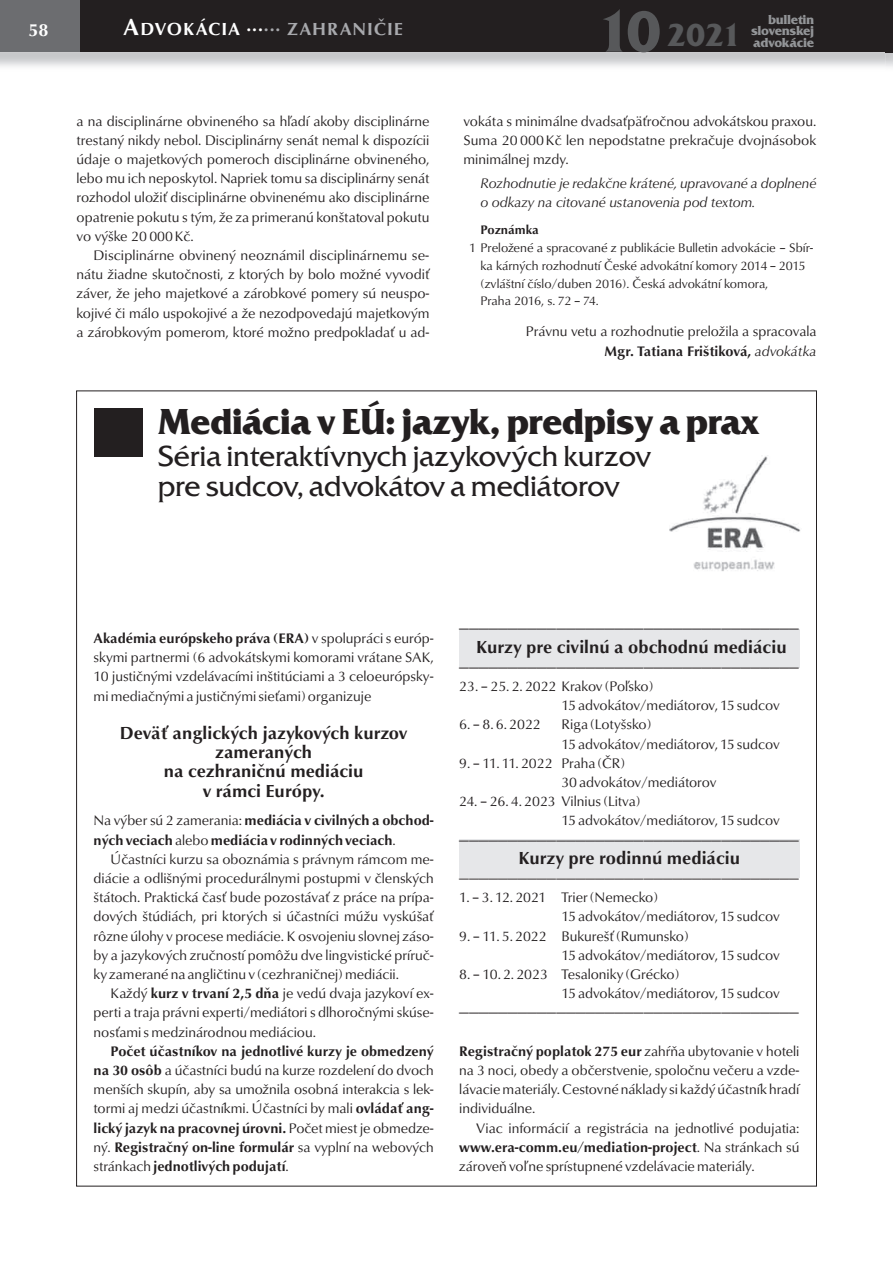
<style>
.page{position:relative;width:893px;height:1263px;background:#fff}
.page>*{position:absolute;margin:0;border:0;box-sizing:border-box;transform-origin:0 0}
.t1{font:700 37.5px "Friz Qua Itc TEE";letter-spacing:-.025em;color:#231f20}
.t2{font:700 33px "Friz Qua Itc TEE";color:#57585a}
.t3{font:30px/29.4px "Friz Qua Itc TEE";letter-spacing:-.025em;color:#231f20}
.t4{font:700 18px/19.2px "URW Classico TEE";color:#231f20;text-align:center}
.t5{font:700 18px "URW Classico TEE";letter-spacing:.05em;color:#a8a9ad}
.t6{font:700 18px "URW Classico TEE";color:#fff}
.t7{font:14.25px/19.2px "URW Classico TEE";color:#231f20;text-align:justify}
.t8{font:700 14.25px/19.2px "URW Classico TEE";color:#231f20}
.t9{font:italic 14.25px/19.2px "URW Classico TEE";color:#231f20}
.t10{font:700 13.5px/11.2px "Friz Qua Itc TEE";letter-spacing:-.025em;color:#939598;text-align:right}
.t11{font:12.75px/17.7px "URW Classico TEE";color:#231f20}
.t12{font:700 12.75px "URW Classico TEE";color:#231f20}
.s1{font-size:60px}
.s2{font-size:24px;color:#fff}
.s3{color:#fff}
.s4{font-weight:700}
.s5{font-style:italic}
.s6{font-weight:400}
</style>
<div class="page">
<img style="left:0;top:52px;width:893px;height:15px">
<div style="left:0;top:0;width:893px;height:52px;background:#231f20"></div>
<div style="left:0;top:0;width:79px;height:52px;background:#6c6d70"></div>
<img style="left:670px;top:455px;width:131px;height:116px">
<div style="left:459px;top:629px;width:340px;height:38px;background:#e6e7e9"></div>
<div style="left:459px;top:839px;width:340px;height:39px;background:#e6e7e9"></div>
<div style="left:94px;top:408px;width:48px;height:49px;background:#231f20"></div>
<h2 class="t2" style="left:596px;top:23px;width:147px"><span class="s1">10</span> 2021</h2>
<p class="t6" style="left:28px;top:22px;width:22px">58</p>
<p class="t10" style="left:751px;top:15px;width:65px">bulletin slovenskej</p>
<p class="t5" style="left:123px;top:22px;width:281px"><span class="s2">A</span><span class="s3">DVOKÁCIA </span><sup>...</sup>... ZAHRANIČIE</p>
<p class="t10" style="left:753px;top:38px;width:63px">advokácie</p>
<p class="t7" style="left:77px;top:113px;width:354px">a na disciplinárne obvineného sa hľadí akoby disciplinárne trestaný nikdy nebol. Disciplinárny senát nemal k dispozícii údaje o majetkových pomeroch disciplinárne obvineného, lebo mu ich neposkytol. Napriek tomu sa disciplinárny senát rozhodol uložiť disciplinárne obvinenému ako disciplinárne opatrenie pokutu s tým, že za primeranú konštatoval pokutu vo výške 20 000 Kč.</p>
<p class="t7" style="left:77px;top:247px;width:354px;text-indent:17px">Disciplinárne obvinený neoznámil disciplinárnemu se&shy;nátu žiadne skutočnosti, z ktorých by bolo možné vyvodiť záver, že jeho majetkové a zárobkové pomery sú neuspo&shy;kojivé či málo uspokojivé a že nezodpovedajú majetkovým a zárobkovým pomerom, ktoré možno predpokladať u ad-</p>
<p class="t7" style="left:463px;top:113px;width:354px">vokáta s minimálne dvadsaťpäťročnou advokátskou praxou.<br>Suma 20 000 Kč len nepodstatne prekračuje dvojnásobok minimálnej mzdy.</p>
<p class="t9" style="left:480px;top:175px;width:337px">Rozhodnutie je redakčne krátené, upravované a doplnené o odkazy na citované ustanovenia pod textom.</p>
<p class="t12" style="left:480px;top:225px;width:60px">Poznámka</p>
<p class="t11" style="left:480px;top:240px;width:334px;text-indent:-11px">1 Preložené a spracované z publikácie Bulletin advokácie – Sbír&shy;ka kárných rozhodnutí České advokátní komory 2014 – 2015 (zvláštní číslo/duben 2016). Česká advokátní komora,<br>Praha 2016, s. 72 – 74.</p>
<p class="t7" style="left:526px;top:324px;width:292px;text-align:right">Právnu vetu a rozhodnutie preložila a spracovala<br><span class="s4">Mgr. Tatiana Frištiková,</span> <span class="s5">advokátka</span></p>
<h1 class="t1" style="left:157px;top:408px;width:604px">Mediácia v EÚ: jazyk, predpisy a prax</h1>
<h3 class="t3" style="left:157px;top:445px;width:496px">Séria interaktívnych jazykových kurzov pre sudcov, advokátov a mediátorov</h3>
<p class="t8" style="left:94px;top:630px;width:342px">Akadémia európskeho práva (ERA) <span class="s6">v spolupráci s európ-</span></p>
<p class="t7" style="left:94px;top:649px;width:342px">skymi partnermi (6 advokátskymi komorami vrátane SAK, 10 justičnými vzdelávacími inštitúciami a 3 celoeurópsky&shy;mi mediačnými a justičnými sieťami) organizuje</p>
<p class="t4" style="left:120px;top:725px;width:289px">Deväť anglických jazykových kurzov zameraných<br>na cezhraničnú mediáciu<br>v rámci Európy.</p>
<p class="t8" style="left:94px;top:812px;width:342px"><span class="s6">Na výber sú 2 zamerania:</span> mediácia v civilných a obchod&shy;ných veciach <span class="s6">alebo</span> mediácia v rodinných veciach<span class="s6">.</span></p>
<p class="t7" style="left:94px;top:851px;width:342px;text-indent:17px">Účastníci kurzu sa oboznámia s právnym rámcom me&shy;diácie a odlišnými procedurálnymi postupmi v členských štátoch. Praktická časť bude pozostávať z práce na prípa&shy;dových štúdiách, pri ktorých si účastníci múžu vyskúšať rôzne úlohy v procese mediácie. K osvojeniu slovnej záso&shy;by a jazykových zručností pomôžu dve lingvistické príruč&shy;ky zamerané na angličtinu v (cezhraničnej) mediácii.</p>
<p class="t7" style="left:94px;top:1004px;width:342px">perti a traja právni experti/mediátori s dlhoročnými skúse&shy;nosťami s medzinárodnou mediáciou.</p>
<p class="t7" style="left:111px;top:985px;width:325px">Každý <span class="s4">kurz v trvaní 2,5 dňa</span> je vedú dvaja jazykoví ex-</p>
<p class="t8" style="left:94px;top:1043px;width:342px;text-align:right">Počet účastníkov na jednotlivé kurzy je obmedzený na 30 osôb <span class="s6">a účastníci budú na kurze rozdelení do dvoch</span></p>
<p class="t7" style="left:94px;top:1100px;width:342px">tormi aj medzi účastníkmi. Účastníci by mali <span class="s4">ovládať ang&shy;lický jazyk na pracovnej úrovni.</span> Počet miest je obmedze&shy;ný. <span class="s4">Registračný on-line formulár</span> sa vyplní na webových stránkach <span class="s4">jednotlivých podujatí</span>.</p>
<p class="t7" style="left:94px;top:1081px;width:342px">menších skupín, aby sa umožnila osobná interakcia s lek-</p>
<p class="t7" style="left:459px;top:620px;width:341px">———————————————————————————————————</p>
<p class="t7" style="left:459px;top:659px;width:341px">———————————————————————————————————</p>
<p class="t7" style="left:561px;top:678px;width:220px;text-indent:-102px">23. – 25. 2. 2022 Krakov (Poľsko)<br>15 advokátov/mediátorov, 15 sudcov</p>
<p class="t7" style="left:459px;top:716px;width:83px">6. – 8. 6. 2022</p>
<p class="t7" style="left:561px;top:716px;width:220px">Riga (Lotyšsko)<br>15 advokátov/mediátorov, 15 sudcov</p>
<p class="t7" style="left:561px;top:755px;width:157px;text-indent:-102px">9. – 11. 11. 2022 Praha (ČR)<br>30 advokátov/mediátorov</p>
<p class="t7" style="left:459px;top:793px;width:183px">24. – 26. 4. 2023 Vilnius (Litva)</p>
<p class="t7" style="left:561px;top:812px;width:220px">15 advokátov/mediátorov, 15 sudcov</p>
<p class="t7" style="left:459px;top:832px;width:341px">———————————————————————————————————</p>
<p class="t7" style="left:459px;top:870px;width:341px">———————————————————————————————————</p>
<p class="t7" style="left:561px;top:889px;width:220px;text-indent:-102px">1. – 3. 12. 2021 Trier (Nemecko)<br>15 advokátov/mediátorov, 15 sudcov</p>
<p class="t7" style="left:561px;top:928px;width:220px;text-indent:-102px">9. – 11. 5. 2022 Bukurešť (Rumunsko)<br>15 advokátov/mediátorov, 15 sudcov</p>
<p class="t7" style="left:459px;top:966px;width:222px">8. – 10. 2. 2023 Tesaloniky (Grécko)</p>
<p class="t7" style="left:561px;top:985px;width:220px">15 advokátov/mediátorov, 15 sudcov</p>
<p class="t7" style="left:459px;top:1004px;width:341px">———————————————————————————————————</p>
<p class="t7" style="left:459px;top:1043px;width:342px"><span class="s4">Registračný poplatok 275 eur</span> zahŕňa ubytovanie v hoteli na 3 noci, obedy a občerstvenie, spoločnu večeru a vzde&shy;lávacie materiály. Cestovné náklady si každý účastník hradí individuálne.</p>
<p class="t7" style="left:459px;top:1119px;width:342px;text-indent:17px">Viac informácií a registrácia na jednotlivé podujatia: <span class="s4">www.era-comm.eu/mediation-project</span>. Na stránkach sú zároveň voľne sprístupnené vzdelávacie materiály.</p>
<p class="t4" style="left:476px;top:639px;width:312px">Kurzy pre civilnú a obchodnú mediáciu</p>
<p class="t4" style="left:519px;top:850px;width:223px">Kurzy pre rodinnú mediáciu</p>
</div>
